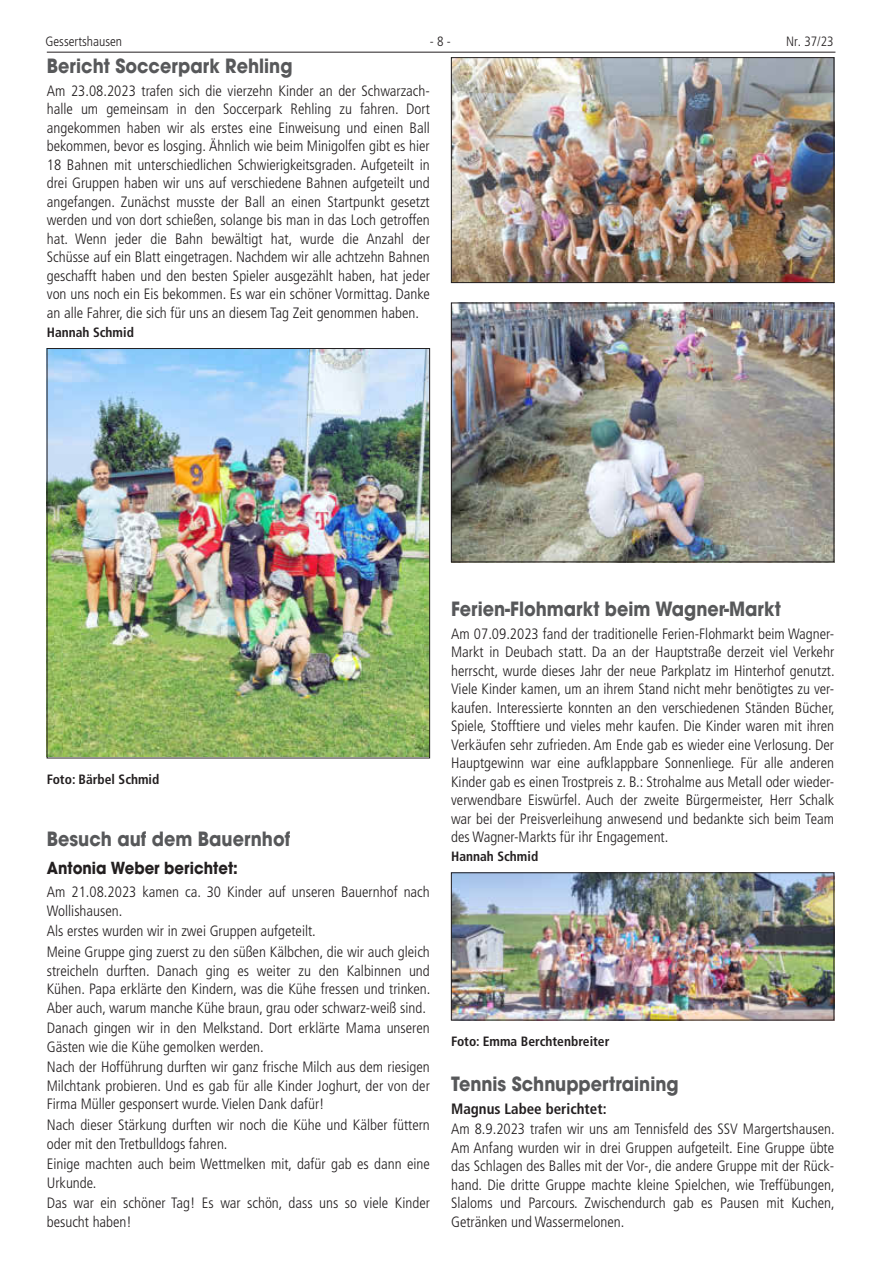
<style>
.page{position:relative;width:881px;height:1263px;background:#fff}
.page>*{position:absolute;margin:0;border:0;box-sizing:border-box;transform-origin:0 0}
.t1{font:700 19.5px "Avant Garde LT";color:#57585a;scale:.9 1}
.t2{font:700 16.5px "Avant Garde LT";color:#231f20;scale:.9 1}
.t3{font:300 condensed 15px/18.5px "Frutiger LT";color:#231f20}
.t4{font:700 condensed 15px "Frutiger LT";color:#231f20}
.t5{font:700 condensed 13.5px "Frutiger LT";color:#231f20}
.t6{font:300 condensed 13.5px "Frutiger LT";color:#231f20}
</style>
<div class="page">
<hr style="left:47px;top:52px;width:788px;height:1px;background:#231f20">
<img style="left:453px;top:59px;width:378px;height:222px">
<div style="left:451px;top:57px;width:382px;height:226px;border:1px solid #231f20"></div>
<img style="left:453px;top:305px;width:378px;height:255px">
<div style="left:451px;top:303px;width:382px;height:259px;border:1px solid #231f20"></div>
<img style="left:453px;top:874px;width:378px;height:144px">
<div style="left:451px;top:872px;width:382px;height:148px;border:1px solid #231f20"></div>
<img style="left:49px;top:350px;width:378px;height:406px">
<p class="t6" style="left:45px;top:34px;width:78px">Gessertshausen</p>
<p class="t6" style="left:430px;top:34px;width:22px">- 8 -</p>
<p class="t6" style="left:785px;top:34px;width:49px">Nr. 37/23</p>
<h1 class="t1" style="left:47px;top:53px;width:274px">Bericht Soccerpark Rehling</h1>
<p class="t3" style="left:47px;top:81px;width:384px;text-align:justify">Am 23.08.2023 trafen sich die vierzehn Kinder an der Schwarzach&shy;halle um gemeinsam in den Soccerpark Rehling zu fahren. Dort angekommen haben wir als erstes eine Einweisung und einen Ball bekommen, bevor es losging. Ähnlich wie beim Minigolfen gibt es hier 18 Bahnen mit unterschiedlichen Schwierigkeitsgraden. Aufgeteilt in drei Gruppen haben wir uns auf verschiedene Bahnen aufgeteilt und angefangen. Zunächst musste der Ball an einen Startpunkt gesetzt werden und von dort schießen, solange bis man in das Loch getroffen hat. Wenn jeder die Bahn bewältigt hat, wurde die Anzahl der Schüsse auf ein Blatt eingetragen. Nachdem wir alle achtzehn Bahnen geschafft haben und den besten Spieler ausgezählt haben, hat jeder von uns noch ein Eis bekommen. Es war ein schöner Vormittag. Danke an alle Fahrer, die sich für uns an diesem Tag Zeit genommen haben.</p>
<p class="t5" style="left:47px;top:324px;width:89px">Hannah Schmid</p>
<p class="t5" style="left:47px;top:771px;width:114px">Foto: Bärbel Schmid</p>
<h1 class="t1" style="left:47px;top:826px;width:272px">Besuch auf dem Bauernhof</h1>
<p class="t2" style="left:47px;top:858px;width:214px">Antonia Weber berichtet:</p>
<p class="t3" style="left:47px;top:883px;width:384px">Am 21.08.2023 kamen ca. 30 Kinder auf unseren Bauernhof nach<br>Wollishausen.</p>
<p class="t3" style="left:47px;top:921px;width:384px;line-height:20.7px">Als erstes wurden wir in zwei Gruppen aufgeteilt.<br>Meine Gruppe ging zuerst zu den süßen Kälbchen, die wir auch gleich</p>
<p class="t3" style="left:47px;top:961px;width:385px;text-align:justify">streicheln durften. Danach ging es weiter zu den Kalbinnen und Kühen. Papa erklärte den Kindern, was die Kühe fressen und trinken.<br>Aber auch, warum manche Kühe braun, grau oder schwarz-weiß sind.</p>
<p class="t3" style="left:47px;top:1019px;width:384px">Danach gingen wir in den Melkstand. Dort erklärte Mama unseren<br>Gästen wie die Kühe gemolken werden.</p>
<p class="t3" style="left:47px;top:1058px;width:384px;text-align:justify">Nach der Hofführung durften wir ganz frische Milch aus dem riesigen Milchtank probieren. Und es gab für alle Kinder Joghurt, der von der Firma Müller gesponsert wurde. Vielen Dank dafür!</p>
<p class="t3" style="left:47px;top:1116px;width:384px">Nach dieser Stärkung durften wir noch die Kühe und Kälber füttern oder mit den Tretbulldogs fahren.</p>
<p class="t3" style="left:47px;top:1155px;width:384px">Einige machten auch beim Wettmelken mit, dafür gab es dann eine<br>Urkunde.</p>
<p class="t3" style="left:47px;top:1194px;width:384px">Das war ein schöner Tag! Es war schön, dass uns so viele Kinder besucht haben!</p>
<h1 class="t1" style="left:451px;top:596px;width:367px">Ferien-Flohmarkt beim Wagner-Markt</h1>
<p class="t3" style="left:451px;top:624px;width:385px;text-align:justify">Am 07.09.2023 fand der traditionelle Ferien-Flohmarkt beim Wagner-Markt in Deubach statt. Da an der Hauptstraße derzeit viel Verkehr herrscht, wurde dieses Jahr der neue Parkplatz im Hinterhof genutzt.<br>Viele Kinder kamen, um an ihrem Stand nicht mehr benötigtes zu ver&shy;kaufen. Interessierte konnten an den verschiedenen Ständen Bücher, Spiele, Stofftiere und vieles mehr kaufen. Die Kinder waren mit ihren Verkäufen sehr zufrieden. Am Ende gab es wieder eine Verlosung. Der Hauptgewinn war eine aufklappbare Sonnenliege. Für alle anderen Kinder gab es einen Trostpreis z. B.: Strohalme aus Metall oder wieder&shy;verwendbare Eiswürfel. Auch der zweite Bürgermeister, Herr Schalk war bei der Preisverleihung anwesend und bedankte sich beim Team des Wagner-Markts für ihr Engagement.</p>
<p class="t5" style="left:451px;top:848px;width:89px">Hannah Schmid</p>
<p class="t5" style="left:451px;top:1033px;width:160px">Foto: Emma Berchtenbreiter</p>
<h1 class="t1" style="left:451px;top:1071px;width:254px">Tennis Schnuppertraining</h1>
<p class="t4" style="left:451px;top:1099px;width:157px">Magnus Labee berichtet:</p>
<p class="t3" style="left:451px;top:1120px;width:385px;text-align:justify">Am 8.9.2023 trafen wir uns am Tennisfeld des SSV Margertshausen.<br>Am Anfang wurden wir in drei Gruppen aufgeteilt. Eine Gruppe übte das Schlagen des Balles mit der Vor-, die andere Gruppe mit der Rück&shy;hand. Die dritte Gruppe machte kleine Spielchen, wie Treffübungen, Slaloms und Parcours. Zwischendurch gab es Pausen mit Kuchen, Getränken und Wassermelonen.</p>
</div>
